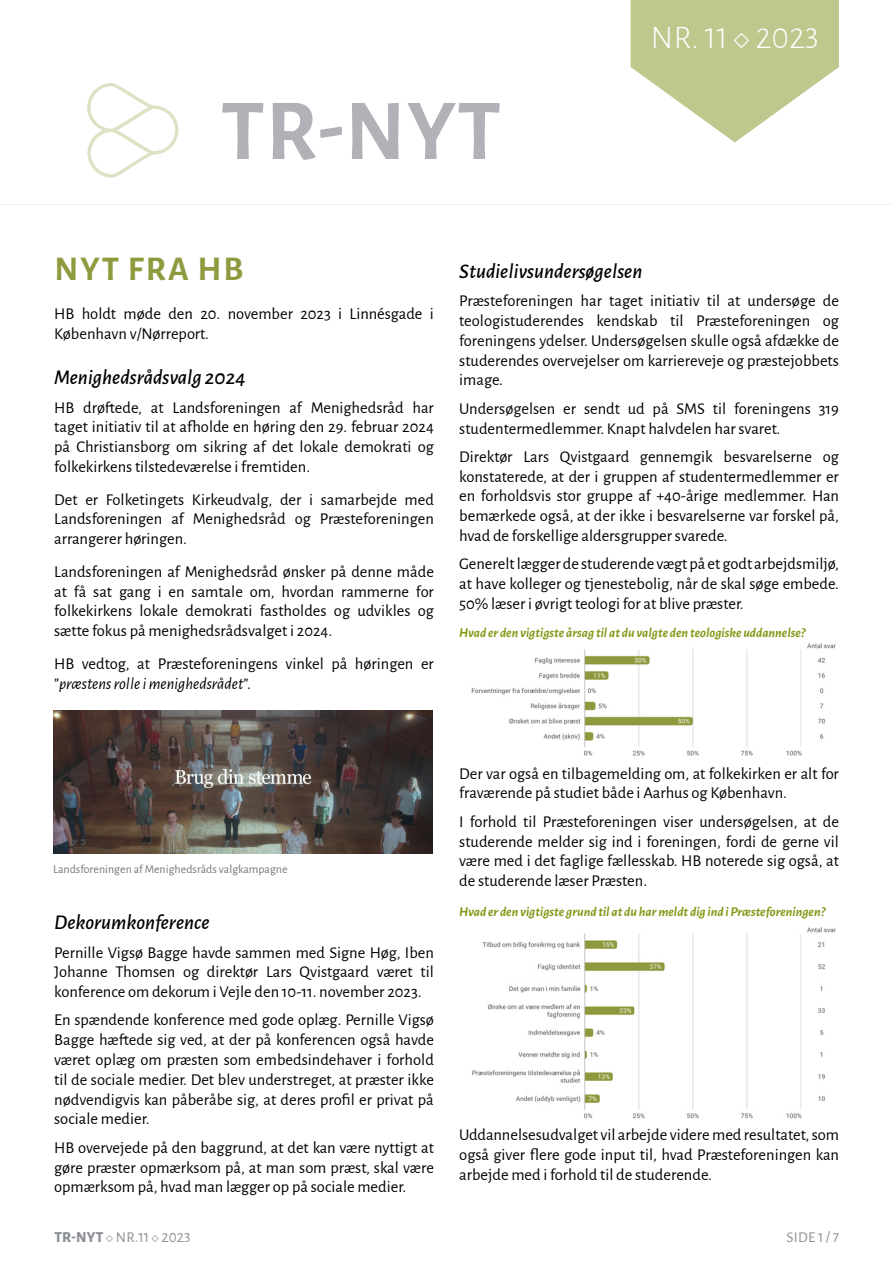
<style>
.page{position:relative;width:893px;height:1263px;background:#fff}
.page>*{position:absolute;margin:0;border:0;box-sizing:border-box;transform-origin:0 0}
.t1{font:700 87px "Alegreya Sans";color:#b0b2b7}
.t2{font:700 34.8px "Alegreya Sans";letter-spacing:.06em;color:#8f993e}
.t3{font:300 33px "Alegreya Sans";color:#fff}
.t4{font:italic 500 21px "Alegreya Sans";color:#000}
.t5{font:16.5px/19.8px "Alegreya Sans";color:#000;text-align:justify}
.t6{font:15px "Alegreya Sans";letter-spacing:.02em;color:#8b8f94}
.t7{font:italic 700 13.5px "Alegreya Sans";color:#859919}
.t8{font:12px "Alegreya Sans";color:#76787b}
.s1{font-style:italic}
.s2{font-weight:800}
</style>
<div class="page">
<svg style="left:631px;top:0;width:208px;height:142px"></svg>
<hr style="left:0;top:204px;width:893px;height:1px;background:#f1f4e8">
<svg style="left:87px;top:83px;width:91px;height:95px"></svg>
<img style="left:53px;top:710px;width:380px;height:143px">
<img style="left:471px;top:643px;width:365px;height:113px">
<img style="left:472px;top:927px;width:364px;height:192px">
<h1 class="t1" style="left:221px;top:67px;width:282px">TR-NYT</h1>
<h3 class="t3" style="left:651px;top:16px;width:170px">NR. 11 ◇ 2023</h3>
<h2 class="t2" style="left:55px;top:243px;width:191px">NYT FRA HB</h2>
<p class="t5" style="left:54px;top:303px;width:381px">HB holdt møde den 20. november 2023 i Linnésgade i<br>København v/Nørreport.</p>
<p class="t4" style="left:54px;top:363px;width:193px">Menighedsrådsvalg 2024</p>
<p class="t5" style="left:54px;top:396px;width:381px">HB drøftede, at Landsforeningen af Menighedsråd har taget initiativ til at afholde en høring den 29. februar 2024 på Christiansborg om sikring af det lokale demokrati og folkekirkens tilstedeværelse i fremtiden.</p>
<p class="t5" style="left:54px;top:488px;width:381px">Det er Folketingets Kirkeudvalg, der i samarbejde med Landsforeningen af Menighedsråd og Præsteforeningen arrangerer høringen.</p>
<p class="t5" style="left:54px;top:561px;width:381px">Landsforeningen af Menighedsråd ønsker på denne måde at få sat gang i en samtale om, hvordan rammerne for folkekirkens lokale demokrati fastholdes og udvikles og sætte fokus på menighedsrådsvalget i 2024.</p>
<p class="t5" style="left:54px;top:653px;width:381px">HB vedtog, at Præsteforeningens vinkel på høringen er ”<span class="s1">præstens rolle i menighedsrådet</span>”.</p>
<p class="t4" style="left:459px;top:256px;width:185px">Studielivsundersøgelsen</p>
<p class="t5" style="left:459px;top:290px;width:381px">Præsteforeningen har taget initiativ til at undersøge de teologistuderendes kendskab til Præsteforeningen og foreningens ydelser. Undersøgelsen skulle også afdække de studerendes overvejelser om karriereveje og præstejobbets image.</p>
<p class="t5" style="left:459px;top:398px;width:381px">Undersøgelsen er sendt ud på SMS til foreningens 319 studentermedlemmer. Knapt halvdelen har svaret.</p>
<p class="t5" style="left:459px;top:446px;width:381px">Direktør Lars Qvistgaard gennemgik besvarelserne og konstaterede, at der i gruppen af studentermedlemmer er en forholdsvis stor gruppe af +40-årige medlemmer. Han bemærkede også, at der ikke i besvarelserne var forskel på, hvad de forskellige aldersgrupper svarede.</p>
<p class="t5" style="left:459px;top:553px;width:381px">Generelt lægger de studerende vægt på et godt arbejdsmiljø, at have kolleger og tjenestebolig, når de skal søge embede.<br>50% læser i øvrigt teologi for at blive præster.</p>
<p class="t7" style="left:459px;top:622px;width:348px">Hvad er den vigtigste årsag til at du valgte den teologiske uddannelse?</p>
<p class="t8" style="left:53px;top:861px;width:236px">Landsforeningen af Menighedsråds valgkampagne</p>
<p class="t4" style="left:54px;top:908px;width:157px">Dekorumkonference</p>
<p class="t5" style="left:54px;top:941px;width:381px">Pernille Vigsø Bagge havde sammen med Signe Høg, Iben Johanne Thomsen og direktør Lars Qvistgaard været til konference om dekorum i Vejle den 10-11. november 2023.</p>
<p class="t5" style="left:54px;top:1009px;width:381px">En spændende konference med gode oplæg. Pernille Vigsø Bagge hæftede sig ved, at der på konferencen også havde været oplæg om præsten som embedsindehaver i forhold til de sociale medier. Det blev understreget, at præster ikke nødvendigvis kan påberåbe sig, at deres profil er privat på sociale medier.</p>
<p class="t5" style="left:54px;top:1137px;width:381px">HB overvejede på den baggrund, at det kan være nyttigt at gøre præster opmærksom på, at man som præst, skal være opmærksom på, hvad man lægger op på sociale medier.</p>
<p class="t5" style="left:459px;top:762px;width:381px">Der var også en tilbagemelding om, at folkekirken er alt for fraværende på studiet både i Aarhus og København.</p>
<p class="t5" style="left:459px;top:811px;width:381px">I forhold til Præsteforeningen viser undersøgelsen, at de studerende melder sig ind i foreningen, fordi de gerne vil være med i det faglige fællesskab. HB noterede sig også, at de studerende læser Præsten.</p>
<p class="t7" style="left:459px;top:902px;width:368px">Hvad er den vigtigste grund til at du har meldt dig ind i Præsteforeningen?</p>
<p class="t5" style="left:459px;top:1124px;width:381px">Uddannelsesudvalget vil arbejde videre med resultatet, som også giver flere gode input til, hvad Præsteforeningen kan arbejde med i forhold til de studerende.</p>
<p class="t6" style="left:54px;top:1227px;width:138px"><span class="s2">TR-NYT</span> ◇ NR.11 ◇ 2023</p>
<p class="t6" style="left:787px;top:1227px;width:54px">SIDE 1 / 7</p>
</div>
